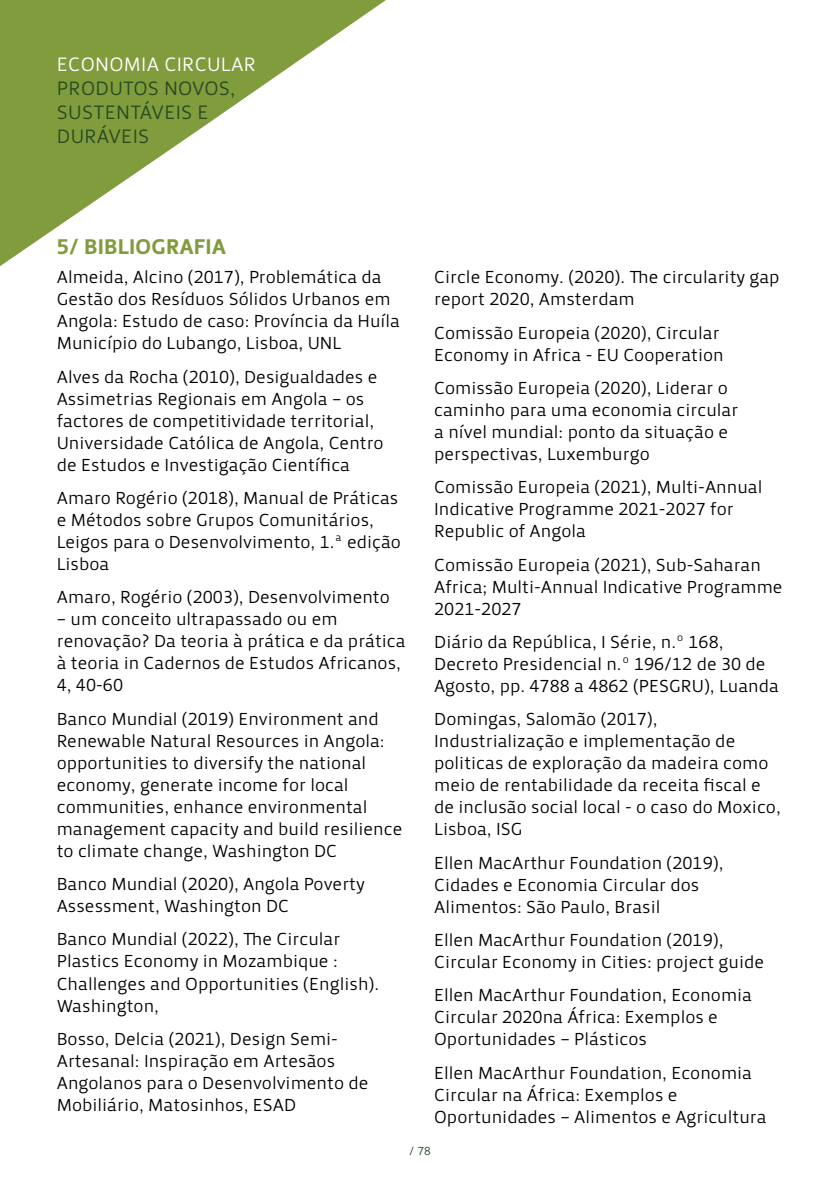
<style>
.page{position:relative;width:840px;height:1191px;background:#fff}
.page>*{position:absolute;margin:0;border:0;box-sizing:border-box;transform-origin:0 0}
.t1{font:22px "Priva Pro Four";letter-spacing:.015em;color:#809c3d}
.t2{font:20px/24px "Priva Pro One";letter-spacing:.015em;color:#284a20}
.t3{font:20px "Priva Pro One";letter-spacing:.015em;color:#fff}
.t4{font:18px/22px "Priva Pro One";color:#000}
.t5{font:12px "Priva Pro One";color:#274b21}
</style>
<div class="page">
<svg style="left:0;top:0;width:386px;height:266px"></svg>
<p class="t3" style="left:57px;top:52px;width:200px">ECONOMIA CIRCULAR</p>
<p class="t2" style="left:57px;top:76px;width:180px">PRODUTOS NOVOS,<br>SUSTENTÁVEIS E<br>DURÁVEIS</p>
<p class="t1" style="left:57px;top:233px;width:170px">5/ BIBLIOGRAFIA</p>
<p class="t4" style="left:57px;top:266px;width:344px">Almeida, Alcino (2017), Problemática da Gestão dos Resíduos Sólidos Urbanos em Angola: Estudo de caso: Província da Huíla Município do Lubango, Lisboa, UNL</p>
<p class="t4" style="left:57px;top:366px;width:328px">Alves da Rocha (2010), Desigualdades e Assimetrias Regionais em Angola – os factores de competitividade territorial, Universidade Católica de Angola, Centro de Estudos e Investigação Científica</p>
<p class="t4" style="left:57px;top:487px;width:345px">Amaro Rogério (2018), Manual de Práticas e Métodos sobre Grupos Comunitários,<br>Leigos para o Desenvolvimento, 1.ª edição<br>Lisboa</p>
<p class="t4" style="left:57px;top:586px;width:334px">Amaro, Rogério (2003), Desenvolvimento</p>
<p class="t4" style="left:57px;top:608px;width:350px">– um conceito ultrapassado ou em renovação? Da teoria à prática e da prática à teoria in Cadernos de Estudos Africanos,<br>4, 40-60</p>
<p class="t4" style="left:57px;top:708px;width:347px">Banco Mundial (2019) Environment and Renewable Natural Resources in Angola: opportunities to diversify the national economy, generate income for local communities, enhance environmental management capacity and build resilience to climate change, Washington DC</p>
<p class="t4" style="left:57px;top:873px;width:309px">Banco Mundial (2020), Angola Poverty<br>Assessment, Washington DC</p>
<p class="t4" style="left:57px;top:928px;width:324px">Banco Mundial (2022), The Circular<br>Plastics Economy in Mozambique :<br>Challenges and Opportunities (English).<br>Washington,</p>
<p class="t4" style="left:57px;top:1028px;width:313px">Bosso, Delcia (2021), Design Semi-Artesanal: Inspiração em Artesãos Angolanos para o Desenvolvimento de Mobiliário, Matosinhos, ESAD</p>
<p class="t4" style="left:434px;top:266px;width:347px">Circle Economy. (2020). The circularity gap report 2020, Amsterdam</p>
<p class="t4" style="left:434px;top:321px;width:291px">Comissão Europeia (2020), Circular<br>Economy in Africa - EU Cooperation</p>
<p class="t4" style="left:434px;top:377px;width:305px">Comissão Europeia (2020), Liderar o caminho para uma economia circular a nível mundial: ponto da situação e perspectivas, Luxemburgo</p>
<p class="t4" style="left:434px;top:476px;width:329px">Comissão Europeia (2021), Multi-Annual<br>Indicative Programme 2021-2027 for<br>Republic of Angola</p>
<p class="t4" style="left:434px;top:553px;width:350px">Comissão Europeia (2021), Sub-Saharan<br>Africa; Multi-Annual Indicative Programme<br>2021-2027</p>
<p class="t4" style="left:434px;top:631px;width:346px">Diário da República, I Série, n.º 168,<br>Decreto Presidencial n.º 196/12 de 30 de<br>Agosto, pp. 4788 a 4862 (PESGRU), Luanda</p>
<p class="t4" style="left:434px;top:708px;width:348px">Domingas, Salomão (2017), Industrialização e implementação de politicas de exploração da madeira como meio de rentabilidade da receita fiscal e de inclusão social local - o caso do Moxico, Lisboa, ISG</p>
<p class="t4" style="left:434px;top:851px;width:290px">Ellen MacArthur Foundation (2019),<br>Cidades e Economia Circular dos<br>Alimentos: São Paulo, Brasil</p>
<p class="t4" style="left:434px;top:929px;width:331px">Ellen MacArthur Foundation (2019),<br>Circular Economy in Cities: project guide</p>
<p class="t4" style="left:434px;top:984px;width:319px">Ellen MacArthur Foundation, Economia<br>Circular 2020na África: Exemplos e<br>Oportunidades – Plásticos</p>
<p class="t4" style="left:434px;top:1061px;width:334px">Ellen MacArthur Foundation, Economia<br>Circular na África: Exemplos e<br>Oportunidades – Alimentos e Agricultura</p>
<p class="t5" style="left:409px;top:1143px;width:23px">/ 78</p>
</div>
